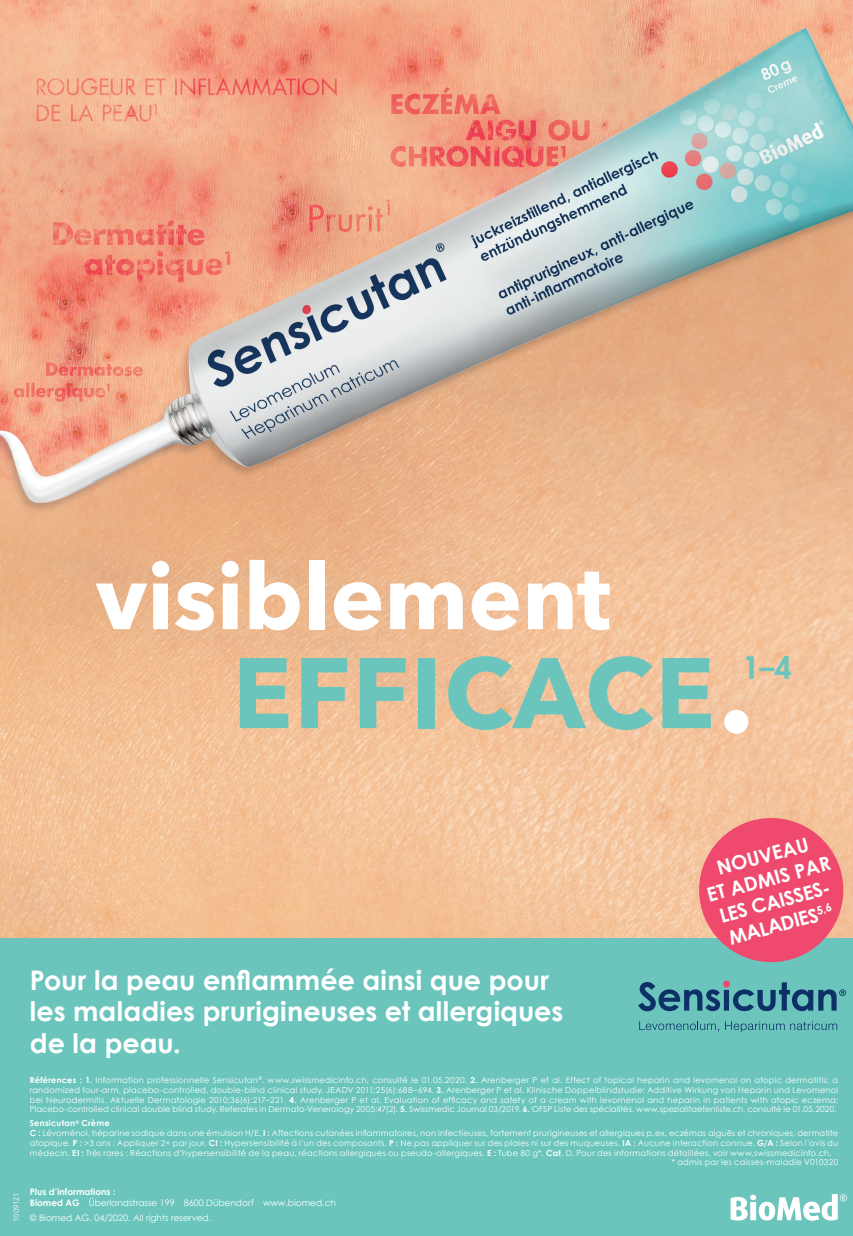
<style>
.page{position:relative;width:853px;height:1236px;background:#fff}
.page>*{position:absolute;margin:0;border:0;box-sizing:border-box;transform-origin:0 0}
.t1{font:700 99px "Avenir Next LT Pro";letter-spacing:.02em;color:#6bc5bd}
.t2{font:700 91.5px "Avenir Next LT Pro";color:#fff}
.t3{font:800 30px "Futura";color:#6bc5bd}
.t4{font:700 27px/31.5px "Century Gothic";letter-spacing:.005em;color:#fff}
.t5{font:700 19.5px/23.4px "Century Gothic";color:#fff;text-align:center}
.t6{font:9px/10.5px "Century Gothic";color:#fff}
.t7{font:8.25px/9.8px "Century Gothic";letter-spacing:.025em;color:#fff;text-align:justify}
.t8{font:700 8.25px "Century Gothic";letter-spacing:.03em;color:#fff}
.t9{font:300 7.5px "Frutiger";color:#fff}
.s1{font-family:"Futura";font-weight:800;font-size:135px;color:#fff}
.s2{font-weight:700}
</style>
<div class="page">
<img style="left:0;top:0;width:852px;height:938px">
<div style="left:0;top:938px;width:852px;height:298px;background:#6bc5bd"></div>
<svg style="left:730px;top:1194px;width:116px;height:26px"></svg>
<div style="left:699px;top:818px;width:144px;height:144px;background:#ef4a6d;border-radius:50%"></div>
<svg style="left:639px;top:1021px;width:80px;height:11px"></svg>
<svg style="left:725px;top:1021px;width:59px;height:11px"></svg>
<svg style="left:790px;top:1021px;width:47px;height:9px"></svg>
<svg style="left:638px;top:980px;width:207px;height:31px"></svg>
<p class="t2" style="left:96px;top:541px;width:516px">visiblement</p>
<p class="t1" style="left:233px;top:633px;width:524px">EFFICACE<span class="s1">.</span></p>
<p class="t3" style="left:742px;top:647px;width:51px">1–4</p>
<p class="t9" style="left:12px;top:1222px;width:31px;rotate:-90deg">1009121</p>
<p class="t4" style="left:30px;top:963px;width:535px">Pour la peau enflammée ainsi que pour les maladies prurigineuses et allergiques de la peau.</p>
<p class="t5" style="left:698px;top:861px;width:129px;rotate:-15deg">NOUVEAU<br>ET ADMIS PAR<br>LES CAISSES-<br>MALADIES<sup>5,6</sup></p>
<p class="t7" style="left:30px;top:1075px;width:809px"><span class="s2">Références : 1.</span> Information professionnelle Sensicutan<sup>®</sup>. www.swissmedicinfo.ch, consulté le 01.05.2020. <span class="s2">2.</span> Arenberger P et al. Effect of topical heparin and levomenol on atopic dermatitis: a randomized four-arm, placebo-controlled, double-blind clinical study. JEADV 2011;25(6):688–694. <span class="s2">3.</span> Arenberger P et al. Klinische Doppelblindstudie: Additive Wirkung von Heparin und Levomenol bei Neurodermitis. Aktuelle Dermatologie 2010;36(6):217–221. <span class="s2">4.</span> Arenberger P et al. Evaluation of efficacy and safety of a cream with levomenol and heparin in patients with atopic eczema:<br>Placebo-controlled clinical double blind study. Referates in Dermato-Venerology 2005;47(2). <span class="s2">5.</span> Swissmedic Journal 03/2019. <span class="s2">6.</span> OFSP Liste des spécialités. www.spezialitaetenliste.ch, consulté le 01.05.2020.</p>
<p class="t8" style="left:30px;top:1118px;width:81px">Sensicutan<sup>®</sup> Crème</p>
<p class="t7" style="left:30px;top:1128px;width:809px"><span class="s2">C :</span> Lévoménol, héparine sodique dans une émulsion H/E. <span class="s2">I :</span> Affections cutanées inflammatoires, non infectieuses, fortement prurigineuses et allergiques p.ex. eczémas aiguës et chroniques, dermatite</p>
<p class="t7" style="left:30px;top:1138px;width:809px">atopique. <span class="s2">P :</span> &gt;3 ans : Appliquer 2× par jour. <span class="s2">CI :</span> Hypersensibilité à l’un des composants. <span class="s2">P :</span> Ne pas appliquer sur des plaies ni sur des muqueuses. <span class="s2">IA :</span> Aucune interaction connue. <span class="s2">G/A :</span> Selon l’avis du</p>
<p class="t7" style="left:30px;top:1148px;width:803px">médecin. <span class="s2">EI :</span> Très rares : Réactions d’hypersensibilité de la peau, réactions allergiques ou pseudo-allergiques. <span class="s2">E :</span> Tube 80 g*. <span class="s2">Cat.</span> D. Pour des informations détaillées, voir www.swissmedicinfo.ch.</p>
<p class="t7" style="left:671px;top:1157px;width:168px">* admis par les caisses-maladie V010320</p>
<p class="t6" style="left:30px;top:1187px;width:308px"><span class="s2">Plus d’informations :<br>Biomed AG</span> Überlandstrasse 199 8600 Dübendorf www.biomed.ch</p>
<p class="t6" style="left:30px;top:1212px;width:183px">© Biomed AG. 04/2020. All rights reserved.</p>
</div>
